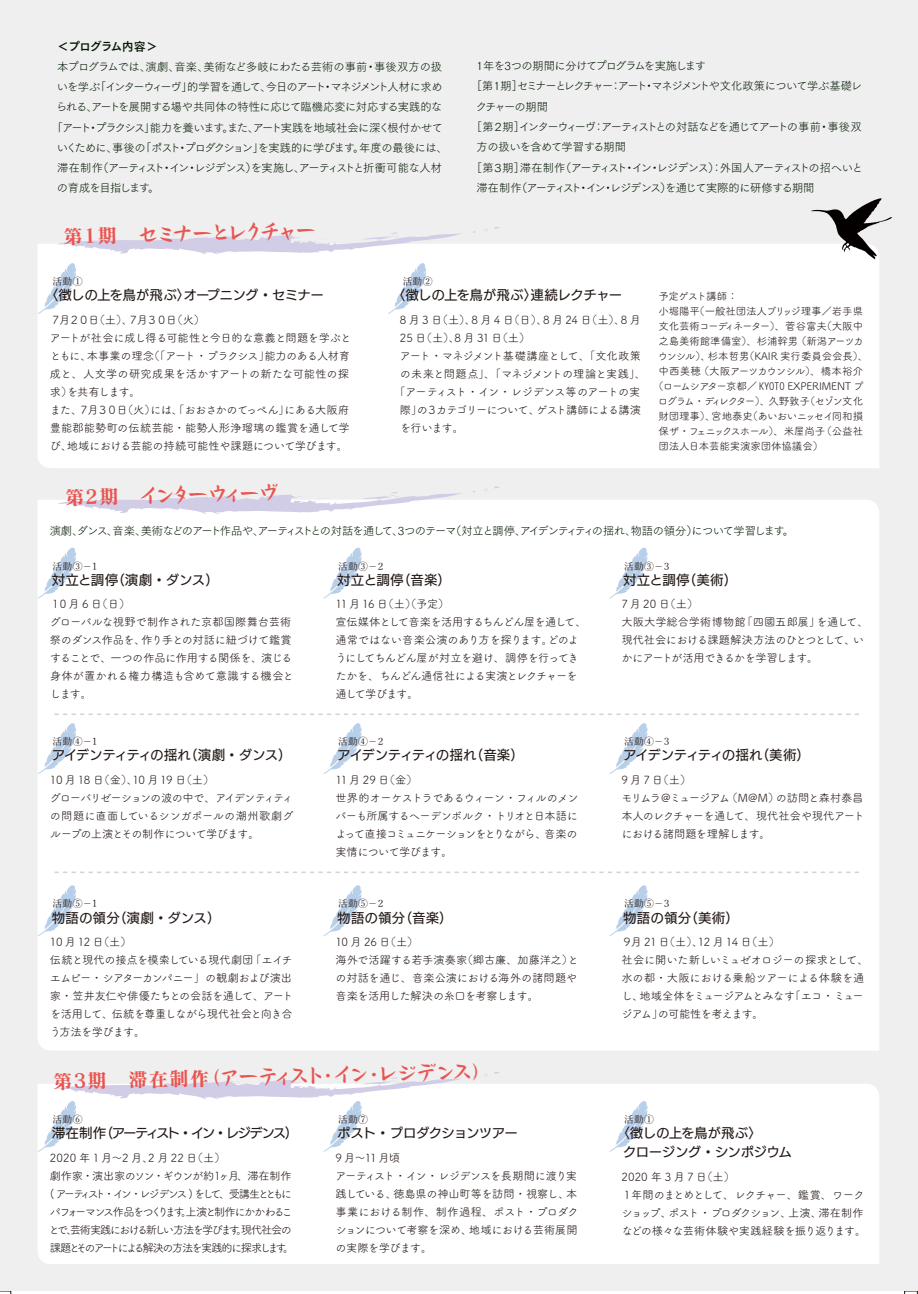
<style>
.page{position:relative;width:918px;height:1294px;background:#fff}
.page>*{position:absolute;margin:0;border:0;box-sizing:border-box;transform-origin:0 0}
.t1{font:19.5px "Matisse Wakaba Pro B";color:#ea5450}
.t2{font:13.5px/19.5px "UD Kakugo Small Pr 6 N M";letter-spacing:-.04em;color:#221815}
.t3{font:13.5px "UD Kakugo Small Pr 6 N M";letter-spacing:-.065em;color:#221815}
.t4{font:13.5px "UD Kakugo Small Pr 6 N M";letter-spacing:-.1em;color:#221815}
.t5{font:13.5px "UD Kakugo Small Pr 6 N M";letter-spacing:-.125em;color:#221815}
.t6{font:13.5px "UD Kakugo Small Pr 6 N M";letter-spacing:-.015em;color:#221815}
.t7{font:13.5px "UD Kakugo Small Pr 6 N M";letter-spacing:.005em;color:#221815}
.t8{font:12px "Tsuku Go Pro B";letter-spacing:-.075em;color:#001500}
.t9{font:11.25px/18px "Tsuku A Rd Gothic Std R";letter-spacing:-.065em;color:#221815}
.t10{font:11.25px/18px "Tsuku A Rd Gothic Std R";letter-spacing:-.045em;color:#221815}
.t11{font:11.25px "Tsuku Go Pro L";letter-spacing:-.08em;color:#001500}
.t12{font:11.25px/18px "Tsuku A Rd Gothic Std R";letter-spacing:-.165em;color:#221815}
.t13{font:11.25px/18px "Tsuku A Rd Gothic Std R";letter-spacing:-.04em;color:#221815}
.t14{font:11.25px "Tsuku Go Pro L";letter-spacing:-.1em;color:#001500}
.t15{font:11.25px/18px "Tsuku A Rd Gothic Std R";letter-spacing:-.03em;color:#221815}
.t16{font:11.25px/18px "Tsuku A Rd Gothic Std R";letter-spacing:-.025em;color:#221815}
.t17{font:11.25px "Tsuku Go Pro L";letter-spacing:-.06em;color:#001500}
.t18{font:11.25px "Tsuku Go Pro L";letter-spacing:-.11em;color:#001500}
.t19{font:11.25px "Tsuku Go Pro L";letter-spacing:-.115em;color:#001500}
.t20{font:11.25px "Tsuku Go Pro L";letter-spacing:-.12em;color:#001500}
.t21{font:11.25px "Tsuku Go Pro L";letter-spacing:-.02em;color:#001500}
.t22{font:11.25px "Tsuku Go Pro L";letter-spacing:-.04em;color:#001500}
.t23{font:11.25px "Tsuku A Rd Gothic Std R";letter-spacing:-.09em;color:#221815}
.t24{font:11.25px "Tsuku A Rd Gothic Std R";letter-spacing:-.085em;color:#221815}
.t25{font:11.25px "Tsuku Go Pro L";letter-spacing:-.05em;color:#001500}
.t26{font:10.5px "Tsuku A Rd Gothic Std R";letter-spacing:-.015em;color:#221815}
.t27{font:10.5px "Tsuku A Rd Gothic Std R";letter-spacing:-.145em;color:#221815}
.t28{font:10.5px "Tsuku A Rd Gothic Std R";letter-spacing:-.055em;color:#221815}
.t29{font:10.5px "Tsuku A Rd Gothic Std R";letter-spacing:-.1em;color:#221815}
.t30{font:10.5px "Tsuku A Rd Gothic Std R";letter-spacing:-.07em;color:#221815}
.t31{font:9.75px "Yu Min Pr 6 N";letter-spacing:.025em;color:#221815}
</style>
<div class="page">
<svg style="left:916px;top:0;width:1px;height:15px"></svg>
<svg style="left:904px;top:1277px;width:13px;height:17px"></svg>
<svg style="left:0;top:1291px;width:11px;height:3px"></svg>
<div style="left:0;top:0;width:916px;height:1291px;background:#efefef"></div>
<div style="left:38px;top:244px;width:840px;height:224px;background:#fff"></div>
<div style="left:38px;top:500px;width:840px;height:550px;background:#fff"></div>
<div style="left:38px;top:1084px;width:840px;height:180px;background:#fff"></div>
<svg style="left:54px;top:713px;width:808px;height:2px"></svg>
<svg style="left:54px;top:871px;width:808px;height:2px"></svg>
<svg style="left:38px;top:263px;width:38px;height:51px"></svg>
<svg style="left:38px;top:547px;width:38px;height:51px"></svg>
<svg style="left:323px;top:547px;width:38px;height:51px"></svg>
<svg style="left:608px;top:547px;width:39px;height:51px"></svg>
<svg style="left:38px;top:723px;width:38px;height:51px"></svg>
<svg style="left:323px;top:723px;width:38px;height:51px"></svg>
<svg style="left:608px;top:723px;width:39px;height:51px"></svg>
<svg style="left:38px;top:885px;width:38px;height:51px"></svg>
<svg style="left:323px;top:885px;width:38px;height:51px"></svg>
<svg style="left:608px;top:885px;width:39px;height:51px"></svg>
<svg style="left:608px;top:1101px;width:39px;height:51px"></svg>
<svg style="left:387px;top:263px;width:39px;height:51px"></svg>
<svg style="left:809px;top:198px;width:82px;height:61px"></svg>
<svg style="left:473px;top:227px;width:26px;height:6px"></svg>
<svg style="left:57px;top:232px;width:405px;height:22px"></svg>
<svg style="left:473px;top:486px;width:26px;height:6px"></svg>
<svg style="left:57px;top:492px;width:405px;height:22px"></svg>
<svg style="left:473px;top:1072px;width:26px;height:5px"></svg>
<svg style="left:38px;top:1077px;width:424px;height:75px"></svg>
<p class="t8" style="left:57px;top:36px;width:102px">＜プログラム内容＞</p>
<p class="t21" style="left:57px;top:57px;width:386px">本プログラムでは、演劇、音楽、美術など多岐にわたる芸術の事前・事後双方の扱</p>
<p class="t19" style="left:57px;top:78px;width:387px">いを学ぶ「インターウィーヴ」的学習を通して、今日のアート・マネジメント人材に求め</p>
<p class="t22" style="left:56px;top:98px;width:387px">られる、アートを展開する場や共同体の特性に応じて臨機応変に対応する実践的な</p>
<p class="t11" style="left:52px;top:118px;width:393px">「アート・プラクシス」能力を養います。また、アート実践を地域社会に深く根付かせて</p>
<p class="t17" style="left:57px;top:138px;width:392px">いくために、事後の「ポスト・プロダクション」を実践的に学びます。年度の最後には、</p>
<p class="t11" style="left:57px;top:159px;width:386px">滞在制作（アーティスト・イン・レジデンス）を実施し、アーティストと折衝可能な人材</p>
<p class="t11" style="left:57px;top:179px;width:104px">の育成を目指します。</p>
<h1 class="t1" style="left:63px;top:223px;width:254px;rotate:-1deg">第1期　セミナーとレクチャー</h1>
<p class="t31" style="left:53px;top:272px;width:31px">活動①</p>
<p class="t31" style="left:402px;top:272px;width:31px">活動②</p>
<p class="t17" style="left:476px;top:57px;width:231px">1年を3つの期間に分けてプログラムを実施します</p>
<p class="t20" style="left:471px;top:77px;width:392px">［第１期］セミナーとレクチャー：アート・マネジメントや文化政策について学ぶ基礎レ</p>
<p class="t18" style="left:475px;top:97px;width:74px">クチャーの期間</p>
<p class="t18" style="left:471px;top:117px;width:392px">［第２期］インターウィーヴ：アーティストとの対話などを通じてアートの事前・事後双</p>
<p class="t25" style="left:476px;top:138px;width:151px">方の扱いを含めて学習する期間</p>
<p class="t11" style="left:471px;top:158px;width:393px">［第３期］滞在制作（アーティスト・イン・レジデンス）：外国人アーティストの招へいと</p>
<p class="t11" style="left:476px;top:178px;width:339px">滞在制作（アーティスト・イン・レジデンス）を通じて実際的に研修する期間</p>
<p class="t2" style="left:45px;top:286px;width:280px">〈徴しの上を鳥が飛ぶ〉オープニング・セミナー</p>
<p class="t10" style="left:50px;top:310px;width:303px">７月２０日（土）、７月３０日（火）<br>アートが社会に成し得る可能性と今日的な意義と問題を学ぶとともに、本事業の理念（「アート・プラクシス」能力のある人材育成と、人文学の研究成果を活かすアートの新たな可能性の探求）を共有します。<br>また、７月３０日（火）には、「おおさかのてっぺん」にある大阪府豊能郡能勢町の伝統芸能・能勢人形浄瑠璃の鑑賞を通して学び、地域における芸能の持続可能性や課題について学びます。</p>
<h1 class="t1" style="left:65px;top:484px;width:215px;rotate:-1deg">第2期　インターウィーヴ</h1>
<p class="t2" style="left:391px;top:286px;width:232px">〈徴しの上を鳥が飛ぶ〉連続レクチャー</p>
<p class="t9" style="left:399px;top:310px;width:243px">8 月 3 日（土）、8 月 4 日（日）、8 月 24 日（土）、8 月</p>
<p class="t9" style="left:399px;top:328px;width:132px">25 日（土）、8 月 31日（土）</p>
<p class="t24" style="left:399px;top:347px;width:243px">アート・マネジメント基礎講座として、「文化政策</p>
<p class="t9" style="left:399px;top:364px;width:248px">の未来と問題点」、「マネジメントの理論と実践」、</p>
<p class="t9" style="left:394px;top:382px;width:248px">「アーティスト・イン・レジデンス等のアートの実</p>
<p class="t23" style="left:399px;top:401px;width:243px">際」の３カテゴリーについて、ゲスト講師による講演</p>
<p class="t9" style="left:399px;top:418px;width:66px">を行います。</p>
<p class="t30" style="left:658px;top:288px;width:81px">予定ゲスト講師：</p>
<p class="t26" style="left:658px;top:303px;width:206px">小堀陽平（一般社団法人ブリッジ理事／岩手県</p>
<p class="t28" style="left:658px;top:318px;width:206px">文化芸術コーディネーター）、菅谷富夫（大阪中</p>
<p class="t26" style="left:658px;top:333px;width:207px">之島美術館準備室）、杉浦幹男（新潟アーツカ</p>
<p class="t26" style="left:657px;top:348px;width:212px">ウンシル）、杉本哲男（KAIR 実行委員会会長）、</p>
<p class="t26" style="left:658px;top:363px;width:206px">中西美穂（大阪アーツカウンシル）、橋本裕介</p>
<p class="t26" style="left:653px;top:378px;width:212px">（ロームシアター京都／ KYOTO EXPERIMENT プ</p>
<p class="t27" style="left:657px;top:393px;width:207px">ログラム・ディレクター）、久野敦子（セゾン文化</p>
<p class="t26" style="left:658px;top:408px;width:206px">財団理事）、宮地泰史（あいおいニッセイ同和損</p>
<p class="t29" style="left:658px;top:423px;width:206px">保ザ・フェニックスホール）、米屋尚子（公益社</p>
<p class="t26" style="left:658px;top:438px;width:166px">団法人日本芸能実演家団体協議会）</p>
<p class="t14" style="left:50px;top:522px;width:745px">演劇、ダンス、音楽、美術などのアート作品や、アーティストとの対話を通して、3つのテーマ（対立と調停、アイデンティティの揺れ、物語の領分）について学習します。</p>
<p class="t31" style="left:53px;top:557px;width:49px">活動③－１</p>
<p class="t31" style="left:338px;top:557px;width:49px">活動③－２</p>
<p class="t31" style="left:624px;top:557px;width:49px">活動③－３</p>
<p class="t6" style="left:52px;top:572px;width:169px">対立と調停（演劇・ダンス）</p>
<p class="t13" style="left:50px;top:594px;width:245px">１0 月 6 日（日）<br>グローバルな視野で制作された京都国際舞台芸術祭のダンス作品を、作り手との対話に紐づけて鑑賞することで、一つの作品に作用する関係を、演じる身体が置かれる権力構造も含めて意識する機会とします。</p>
<p class="t2" style="left:337px;top:570px;width:115px">対立と調停（音楽）</p>
<p class="t9" style="left:335px;top:594px;width:252px">11 月16 日（土）（予定）<br>宣伝媒体として音楽を活用するちんどん屋を通して、通常ではない音楽公演のあり方を探ります。どのようにしてちんどん屋が対立を避け、調停を行ってきたかを、ちんどん通信社による実演とレクチャーを通して学びます。</p>
<p class="t2" style="left:623px;top:570px;width:115px">対立と調停（美術）</p>
<p class="t15" style="left:621px;top:594px;width:249px">7 月 20 日（土）<br>大阪大学総合学術博物館「四國五郎展」を通して、現代社会における課題解決方法のひとつとして、いかにアートが活用できるかを学習します。</p>
<p class="t31" style="left:53px;top:732px;width:49px">活動④－１</p>
<p class="t31" style="left:338px;top:732px;width:49px">活動④－２</p>
<p class="t31" style="left:624px;top:732px;width:49px">活動④－３</p>
<p class="t3" style="left:52px;top:748px;width:241px">アイデンティティの揺れ（演劇・ダンス）</p>
<p class="t9" style="left:50px;top:770px;width:245px">10 月18 日（金）、10 月19 日（土）<br>グローバリゼーションの波の中で、アイデンティティの問題に直面しているシンガポールの潮州歌劇グループの上演とその制作について学びます。</p>
<p class="t4" style="left:337px;top:748px;width:188px">アイデンティティの揺れ（音楽）</p>
<p class="t9" style="left:335px;top:770px;width:244px">11 月 29 日（金）<br>世界的オーケストラであるウィーン・フィルのメンバーも所属するヘーデンボルク・トリオと日本語によって直接コミュニケーションをとりながら、音楽の実情について学びます。</p>
<p class="t4" style="left:623px;top:748px;width:188px">アイデンティティの揺れ（美術）</p>
<p class="t9" style="left:621px;top:770px;width:244px">9月7日（土）<br>モリムラ＠ミュージアム（M@M）の訪問と森村泰昌本人のレクチャーを通して、現代社会や現代アートにおける諸問題を理解します。</p>
<p class="t31" style="left:53px;top:894px;width:49px">活動⑤－１</p>
<p class="t31" style="left:338px;top:894px;width:49px">活動⑤－２</p>
<p class="t31" style="left:624px;top:894px;width:49px">活動⑤－３</p>
<p class="t7" style="left:52px;top:910px;width:170px">物語の領分（演劇・ダンス）</p>
<p class="t2" style="left:337px;top:908px;width:117px">物語の領分（音楽）</p>
<p class="t2" style="left:623px;top:908px;width:117px">物語の領分（美術）</p>
<p class="t9" style="left:50px;top:932px;width:245px">10 月12 日（土）<br>伝統と現代の接点を模索している現代劇団「エイチエムピー・シアターカンパニー」の観劇および演出家・笠井友仁や俳優たちとの会話を通して、アートを活用して、伝統を尊重しながら現代社会と向き合う方法を学びます。</p>
<p class="t16" style="left:335px;top:932px;width:245px">10 月 26 日（土）<br>海外で活躍する若手演奏家（郷古廉、加藤洋之）との対話を通じ、音楽公演における海外の諸問題や音楽を活用した解決の糸口を考察します。</p>
<p class="t9" style="left:621px;top:932px;width:249px">９月 21日（土）、12 月14 日（土）<br>社会に開いた新しいミュゼオロジーの探求として、水の都・大阪における乗船ツアーによる体験を通し、地域全体をミュージアムとみなす「エコ・ミュージアム」の可能性を考えます。</p>
<h1 class="t1" style="left:53px;top:1067px;width:440px;rotate:-1deg">第3期　滞在制作（アーティスト・イン・レジデンス）</h1>
<p class="t31" style="left:53px;top:1110px;width:31px">活動⑥</p>
<p class="t31" style="left:338px;top:1110px;width:31px">活動⑦</p>
<p class="t31" style="left:624px;top:1110px;width:31px">活動①</p>
<p class="t2" style="left:623px;top:1123px;width:170px;text-indent:-7px">〈徴しの上を鳥が飛ぶ〉<br>クロージング・シンポジウム</p>
<p class="t5" style="left:52px;top:1125px;width:248px">滞在制作（アーティスト・イン・レジデンス）</p>
<p class="t3" style="left:337px;top:1125px;width:182px">ポスト・プロダクションツアー</p>
<p class="t12" style="left:48px;top:1147px;width:247px">2020 年 1 月～2 月、2 月 22 日（土）<br>劇作家・演出家のソン・ギウンが約１ヶ月、滞在制作( アーティスト・イン・レジデンス ) をして、受講生とともにパフォーマンス作品をつくります。上演と制作にかかわることで、芸術実践における新しい方法を学びます。現代社会の課題とそのアートによる解決の方法を実践的に探求します。</p>
<p class="t9" style="left:335px;top:1147px;width:244px">9 月～11 月頃<br>アーティスト・イン・レジデンスを長期間に渡り実践している、徳島県の神山町等を訪問・視察し、本事業における制作、制作過程、ポスト・プロダクションについて考察を深め、地域における芸術展開の実際を学びます。</p>
<p class="t9" style="left:621px;top:1167px;width:246px">2020 年 3 月 7 日（土）<br>１年間のまとめとして、レクチャー、鑑賞、ワークショップ、ポスト・プロダクション、上演、滞在制作などの様々な芸術体験や実践経験を振り返ります。</p>
</div>
